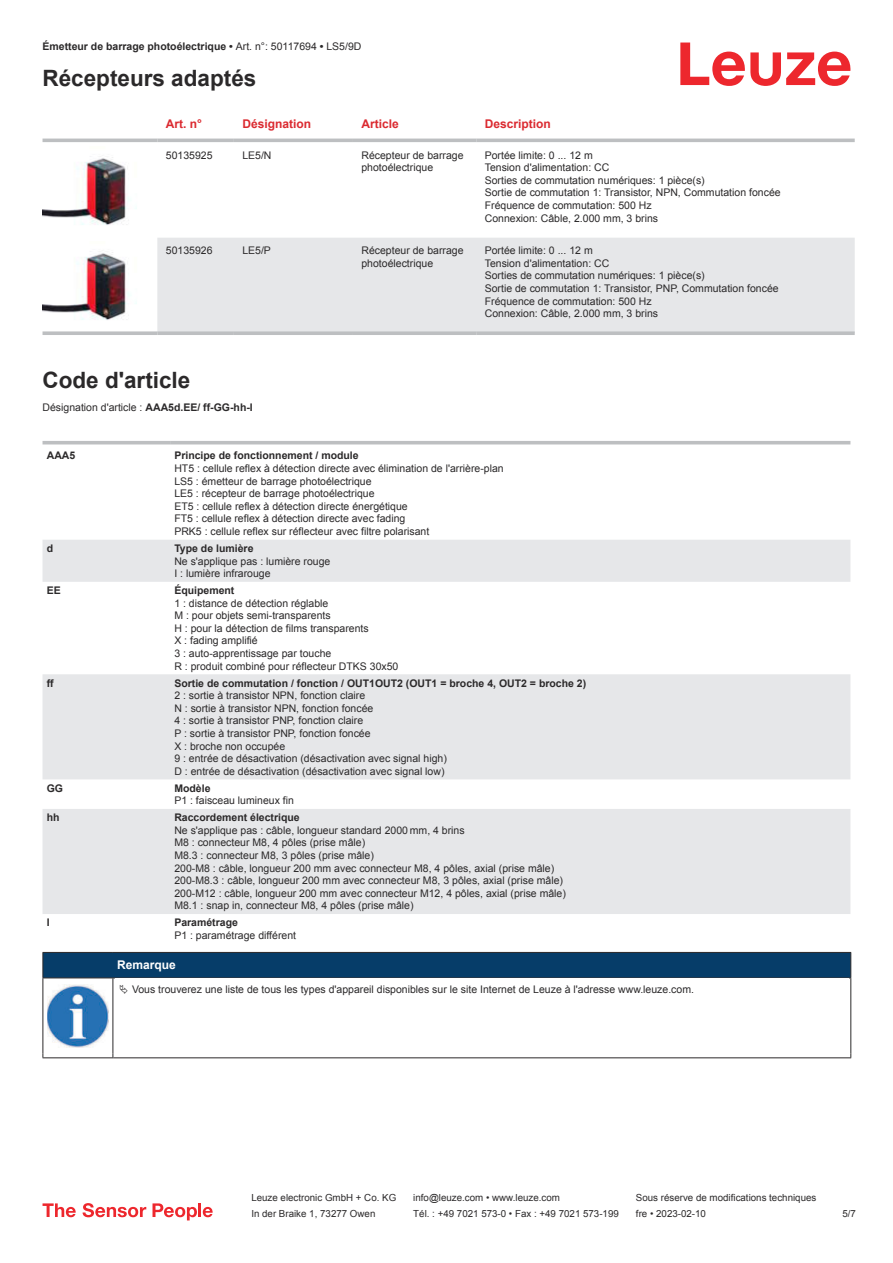
<style>
.page{position:relative;width:893px;height:1263px;background:#fff}
.page>*{position:absolute;margin:0;border:0;box-sizing:border-box;transform-origin:0 0}
.t1{font:700 22.5px "Arial";color:#2b292a}
.t2{font:700 12px "Arial";color:#db2a30}
.t3{font:700 12px "Arial";color:#fff}
.t4{font:10.5px/12.6px "Arial";color:#2b292a}
.t5{font:700 10.5px "Arial";color:#2b292a}
.t6{font:9.75px "Arial";color:#2b292a}
.s1{font-weight:400}
.s2{font-weight:700}
</style>
<div class="page">
<svg style="left:680px;top:43px;width:170px;height:43px"></svg>
<svg style="left:43px;top:138px;width:812px;height:1px"></svg>
<div style="left:157px;top:238px;width:698px;height:93px;background:#e6e7e9"></div>
<hr style="left:43px;top:139px;width:114px;height:3px;background:#bdbfc1">
<hr style="left:157px;top:139px;width:77px;height:3px;background:#bdbfc1">
<hr style="left:234px;top:139px;width:119px;height:3px;background:#bdbfc1">
<hr style="left:353px;top:139px;width:123px;height:3px;background:#bdbfc1">
<hr style="left:476px;top:139px;width:379px;height:3px;background:#bdbfc1">
<svg style="left:43px;top:331px;width:114px;height:4px"></svg>
<svg style="left:157px;top:331px;width:77px;height:4px"></svg>
<svg style="left:234px;top:331px;width:119px;height:4px"></svg>
<svg style="left:353px;top:331px;width:123px;height:4px"></svg>
<svg style="left:476px;top:331px;width:379px;height:4px;background:#c1c3c5"></svg>
<img style="left:43px;top:157px;width:94px;height:68px">
<img style="left:43px;top:252px;width:94px;height:68px">
<svg style="left:43px;top:540px;width:807px;height:374px;fill:#e6e7e9"></svg>
<hr style="left:43px;top:441px;width:127px;height:3px;background:#bdbfc1">
<hr style="left:170px;top:441px;width:680px;height:3px;background:#bdbfc1">
<svg style="left:43px;top:1203px;width:33px;height:14px"></svg>
<svg style="left:83px;top:1203px;width:63px;height:14px"></svg>
<svg style="left:153px;top:1203px;width:44px;height:17px"></svg>
<hr style="left:198px;top:1203px;width:3px;height:14px;background:#ed272d">
<svg style="left:203px;top:1207px;width:10px;height:10px"></svg>
<div style="left:43px;top:952px;width:808px;height:26px;background:#063d69"></div>
<hr style="left:113px;top:977px;width:738px;height:1px;background:#2b292a">
<hr style="left:43px;top:978px;width:1px;height:75px;background:#2b292a">
<hr style="left:113px;top:978px;width:1px;height:75px;background:#2b292a">
<hr style="left:850px;top:978px;width:1px;height:75px;background:#2b292a">
<hr style="left:43px;top:1057px;width:70px;height:1px;background:#2b292a">
<hr style="left:113px;top:1057px;width:738px;height:1px;background:#2b292a">
<img style="left:47px;top:984px;width:61px;height:63px">
<p class="t5" style="left:43px;top:43px;width:320px">Émetteur de barrage photoélectrique • <span class="s1">Art. n°: 50117694</span> • <span class="s1">LS5/9D</span></p>
<h1 class="t1" style="left:43px;top:70px;width:215px">Récepteurs adaptés</h1>
<p class="t2" style="left:166px;top:119px;width:38px">Art. n°</p>
<p class="t2" style="left:242px;top:119px;width:70px">Désignation</p>
<p class="t2" style="left:361px;top:119px;width:39px">Article</p>
<p class="t2" style="left:485px;top:119px;width:68px">Description</p>
<p class="t4" style="left:166px;top:150px;width:48px">50135925</p>
<p class="t4" style="left:242px;top:150px;width:31px">LE5/N</p>
<p class="t4" style="left:361px;top:150px;width:104px">Récepteur de barrage photoélectrique</p>
<p class="t4" style="left:485px;top:150px;width:297px">Portée limite: 0 ... 12 m<br>Tension d'alimentation: CC<br>Sorties de commutation numériques: 1 pièce(s)<br>Sortie de commutation 1: Transistor, NPN, Commutation foncée Fréquence de commutation: 500 Hz<br>Connexion: Câble, 2.000 mm, 3 brins</p>
<p class="t4" style="left:166px;top:245px;width:48px">50135926</p>
<p class="t4" style="left:242px;top:245px;width:30px">LE5/P</p>
<p class="t4" style="left:361px;top:245px;width:104px">Récepteur de barrage photoélectrique</p>
<p class="t4" style="left:485px;top:245px;width:295px">Portée limite: 0 ... 12 m<br>Tension d'alimentation: CC<br>Sorties de commutation numériques: 1 pièce(s)<br>Sortie de commutation 1: Transistor, PNP, Commutation foncée Fréquence de commutation: 500 Hz<br>Connexion: Câble, 2.000 mm, 3 brins</p>
<h1 class="t1" style="left:43px;top:371px;width:149px">Code d'article</h1>
<p class="t4" style="left:43px;top:402px;width:212px">Désignation d'article : <span class="s2">AAA5d.EE/ ff-GG-hh-I</span></p>
<p class="t5" style="left:47px;top:452px;width:30px">AAA5</p>
<p class="t5" style="left:174px;top:452px;width:186px">Principe de fonctionnement / module</p>
<p class="t4" style="left:174px;top:463px;width:331px">HT5 : cellule reflex à détection directe avec élimination de l'arrière-plan LS5 : émetteur de barrage photoélectrique<br>LE5 : récepteur de barrage photoélectrique<br>ET5 : cellule reflex à détection directe énergétique<br>FT5 : cellule reflex à détection directe avec fading<br>PRK5 : cellule reflex sur réflecteur avec filtre polarisant</p>
<p class="t5" style="left:47px;top:544px;width:8px">d</p>
<p class="t5" style="left:174px;top:544px;width:81px">Type de lumière</p>
<p class="t4" style="left:174px;top:555px;width:158px">Ne s'applique pas : lumière rouge<br>I : lumière infrarouge</p>
<p class="t5" style="left:47px;top:586px;width:16px">EE</p>
<p class="t5" style="left:174px;top:586px;width:62px">Équipement</p>
<p class="t4" style="left:174px;top:598px;width:226px">1 : distance de détection réglable<br>M : pour objets semi-transparents<br>H : pour la détection de films transparents<br>X : fading amplifié<br>3 : auto-apprentissage par touche<br>R : produit combiné pour réflecteur DTKS 30x50</p>
<p class="t5" style="left:47px;top:679px;width:8px">ff</p>
<p class="t5" style="left:174px;top:679px;width:413px">Sortie de commutation / fonction / OUT1OUT2 (OUT1 = broche 4, OUT2 = broche 2)</p>
<p class="t4" style="left:174px;top:690px;width:274px">2 : sortie à transistor NPN, fonction claire<br>N : sortie à transistor NPN, fonction foncée<br>4 : sortie à transistor PNP, fonction claire<br>P : sortie à transistor PNP, fonction foncée<br>X : broche non occupée<br>9 : entrée de désactivation (désactivation avec signal high)<br>D : entrée de désactivation (désactivation avec signal low)</p>
<p class="t5" style="left:47px;top:784px;width:18px">GG</p>
<p class="t5" style="left:174px;top:784px;width:38px">Modèle</p>
<p class="t4" style="left:174px;top:795px;width:121px">P1 : faisceau lumineux fin</p>
<p class="t5" style="left:47px;top:813px;width:14px">hh</p>
<p class="t5" style="left:174px;top:813px;width:127px">Raccordement électrique</p>
<p class="t4" style="left:174px;top:825px;width:393px">Ne s'applique pas : câble, longueur standard 2000 mm, 4 brins<br>M8 : connecteur M8, 4 pôles (prise mâle)<br>M8.3 : connecteur M8, 3 pôles (prise mâle)<br>200-M8 : câble, longueur 200 mm avec connecteur M8, 4 pôles, axial (prise mâle)<br>200-M8.3 : câble, longueur 200 mm avec connecteur M8, 3 pôles, axial (prise mâle)<br>200-M12 : câble, longueur 200 mm avec connecteur M12, 4 pôles, axial (prise mâle)<br>M8.1 : snap in, connecteur M8, 4 pôles (prise mâle)</p>
<p class="t5" style="left:47px;top:918px;width:4px">I</p>
<p class="t5" style="left:174px;top:918px;width:65px">Paramétrage</p>
<p class="t4" style="left:174px;top:930px;width:123px">P1 : paramétrage différent</p>
<p class="t3" style="left:117px;top:960px;width:60px">Remarque</p>
<p class="t4" style="left:132px;top:984px;width:563px">Vous trouverez une liste de tous les types d'appareil disponibles sur le site Internet de Leuze à l'adresse www.leuze.com.</p>
<p class="t6" style="left:251px;top:1194px;width:146px">Leuze electronic GmbH + Co. KG</p>
<p class="t6" style="left:413px;top:1194px;width:148px">info@leuze.com • www.leuze.com</p>
<p class="t6" style="left:636px;top:1194px;width:182px">Sous réserve de modifications techniques</p>
<p class="t6" style="left:251px;top:1210px;width:126px">In der Braike 1, 73277 Owen</p>
<p class="t6" style="left:413px;top:1210px;width:207px">Tél. : +49 7021 573-0 • Fax : +49 7021 573-199</p>
<p class="t6" style="left:636px;top:1210px;width:72px">fre • 2023-02-10</p>
<p class="t6" style="left:842px;top:1210px;width:15px">5 /7</p>
</div>
